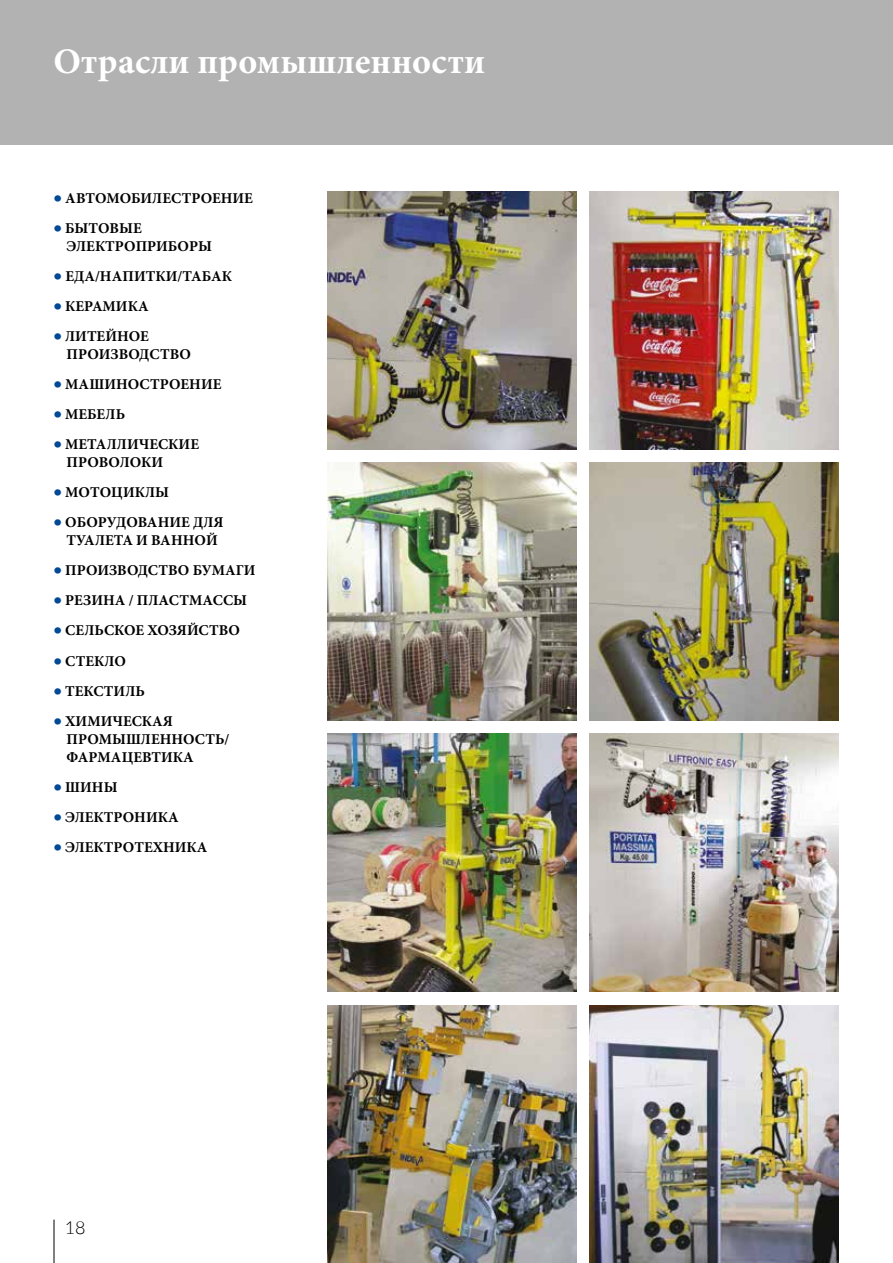
<style>
.page{position:relative;width:893px;height:1263px;background:#fff}
.page>*{position:absolute;margin:0;border:0;box-sizing:border-box;transform-origin:0 0}
.t1{font:700 36px "Minion Pro";color:#fff}
.t2{font:300 18px "Lato";color:#000}
.t3{font:700 15px/18px "Minion Pro";color:#000}
.s1{font-family:"Lato";color:#004996}
</style>
<div class="page">
<div style="left:0;top:0;width:893px;height:145px;background:#b2b2b2"></div>
<hr style="left:54px;top:1219px;width:1px;height:44px;background:#000">
<img style="left:327px;top:191px;width:249px;height:258px">
<img style="left:327px;top:463px;width:249px;height:257px">
<img style="left:327px;top:734px;width:249px;height:258px">
<img style="left:327px;top:1005px;width:249px;height:258px">
<img style="left:590px;top:191px;width:249px;height:258px">
<img style="left:590px;top:463px;width:249px;height:257px">
<img style="left:590px;top:734px;width:249px;height:258px">
<img style="left:590px;top:1005px;width:249px;height:258px">
<h1 class="t1" style="left:54px;top:36px;width:433px">Отрасли промышленности</h1>
<p class="t3" style="left:54px;top:189px;width:201px"><span class="s1">•</span> АВТОМОБИЛЕСТРОЕНИЕ</p>
<p class="t3" style="left:67px;top:219px;width:147px;text-indent:-13px"><span class="s1">•</span> БЫТОВЫЕ<br>ЭЛЕКТРОПРИБОРЫ</p>
<p class="t3" style="left:54px;top:267px;width:180px"><span class="s1">•</span> ЕДА/НАПИТКИ/ТАБАК</p>
<p class="t3" style="left:54px;top:297px;width:97px"><span class="s1">•</span> КЕРАМИКА</p>
<p class="t3" style="left:67px;top:327px;width:126px;text-indent:-13px"><span class="s1">•</span> ЛИТЕЙНОЕ<br>ПРОИЗВОДСТВО</p>
<p class="t3" style="left:54px;top:375px;width:169px"><span class="s1">•</span> МАШИНОСТРОЕНИЕ</p>
<p class="t3" style="left:54px;top:405px;width:73px"><span class="s1">•</span> МЕБЕЛЬ</p>
<p class="t3" style="left:67px;top:435px;width:134px;text-indent:-13px"><span class="s1">•</span> МЕТАЛЛИЧЕСКИЕ<br>ПРОВОЛОКИ</p>
<p class="t3" style="left:54px;top:483px;width:117px"><span class="s1">•</span> МОТОЦИКЛЫ</p>
<p class="t3" style="left:54px;top:513px;width:171px;text-align:center"><span class="s1">•</span> ОБОРУДОВАНИЕ ДЛЯ<br>ТУАЛЕТА И ВАННОЙ</p>
<p class="t3" style="left:54px;top:561px;width:204px"><span class="s1">•</span> ПРОИЗВОДСТВО БУМАГИ</p>
<p class="t3" style="left:54px;top:591px;width:195px"><span class="s1">•</span> РЕЗИНА / ПЛАСТМАССЫ</p>
<p class="t3" style="left:54px;top:621px;width:188px"><span class="s1">•</span> СЕЛЬСКОЕ ХОЗЯЙСТВО</p>
<p class="t3" style="left:54px;top:651px;width:74px"><span class="s1">•</span> СТЕКЛО</p>
<p class="t3" style="left:54px;top:681px;width:93px"><span class="s1">•</span> ТЕКСТИЛЬ</p>
<p class="t3" style="left:67px;top:711px;width:164px;text-indent:-13px"><span class="s1">•</span> ХИМИЧЕСКАЯ<br>ПРОМЫШЛЕННОСТЬ/<br>ФАРМАЦЕВТИКА</p>
<p class="t3" style="left:54px;top:777px;width:65px"><span class="s1">•</span> ШИНЫ</p>
<p class="t3" style="left:54px;top:807px;width:127px"><span class="s1">•</span> ЭЛЕКТРОНИКА</p>
<p class="t3" style="left:54px;top:837px;width:155px"><span class="s1">•</span> ЭЛЕКТРОТЕХНИКА</p>
<p class="t2" style="left:65px;top:1218px;width:22px">18</p>
</div>
